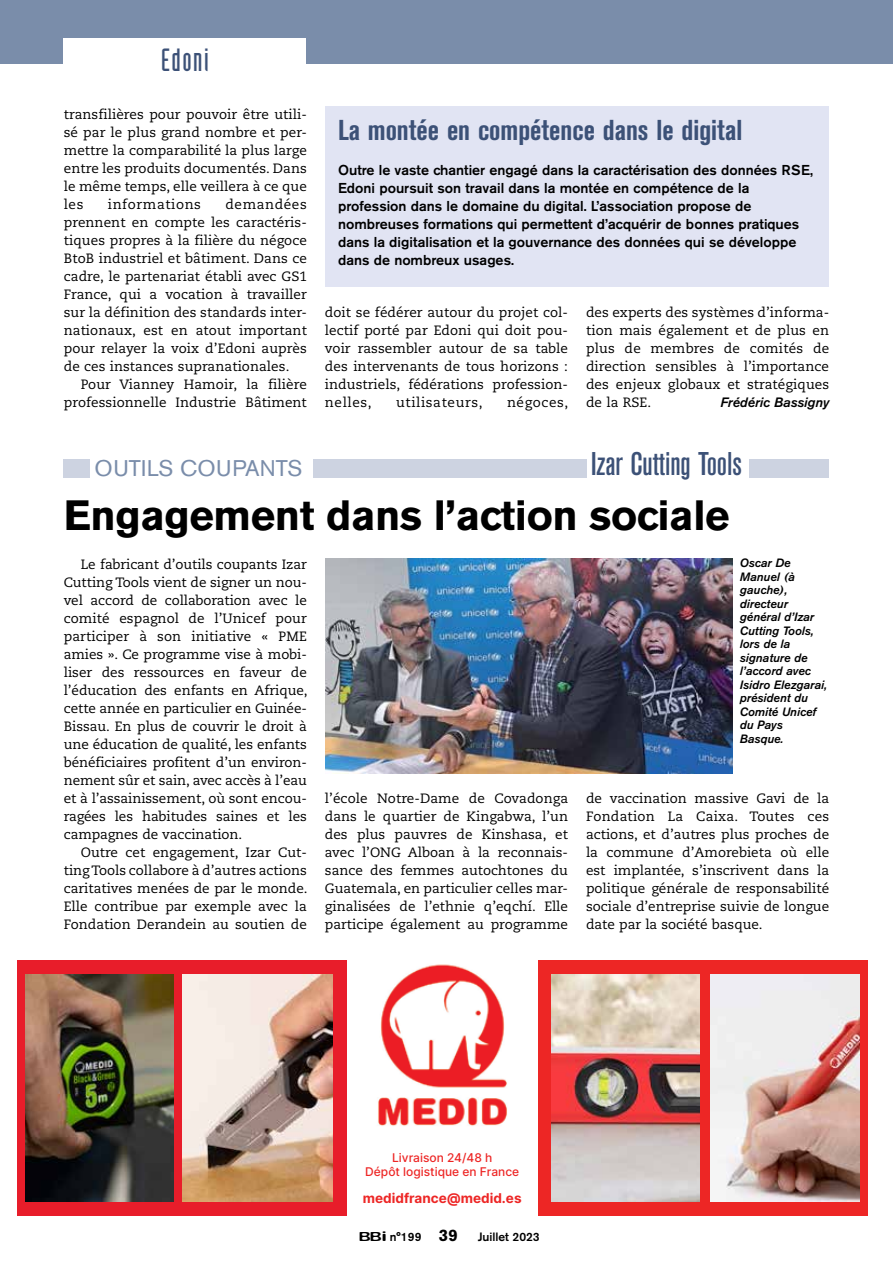
<style>
.page{position:relative;width:893px;height:1263px;background:#fff}
.page>*{position:absolute;margin:0;border:0;box-sizing:border-box;transform-origin:0 0}
.t1{font:700 42px "Akzidenz Grotesk BE";letter-spacing:-.01em;color:#000}
.t2{font:500 condensed 32.55px "Akzidenz Grotesk BE";color:#3c5177}
.t3{font:31.5px "Industria Solid";letter-spacing:.05em;color:#3c5177}
.t4{font:700 condensed 28.5px "Akzidenz Grotesk BE";color:#3c5177}
.t5{font:22.5px "Akzidenz Grotesk BE";color:#7a8daa}
.t6{font:500 14.25px/18px "Akzidenz Grotesk BE";color:#000}
.t7{font:13.5px/18px "Caecilia";letter-spacing:.005em;color:#000;text-align:justify}
.t8{font:13.5px "Caecilia";letter-spacing:.045em;color:#000}
.t9{font:700 13.5px "Inter";color:#ed2625}
.t10{font:italic 500 13.5px "Akzidenz Grotesk BE";color:#000}
.t11{font:italic 500 12px/13.5px "Akzidenz Grotesk BE";color:#000}
.t12{font:500 12px/14.4px "Inter";color:#ed2625;text-align:center}
.t13{font:500 12px "Akzidenz Grotesk BE";color:#000}
.s1{font-family:"Blur";font-size:13.5px}
.s2{font-weight:700;font-size:16.5px}
</style>
<div class="page">
<div style="left:0;top:0;width:893px;height:64px;background:#7a8daa"></div>
<div style="left:64px;top:38px;width:242px;height:33px;background:#fff"></div>
<div style="left:64px;top:460px;width:765px;height:18px;background:#cdd3e1"></div>
<div style="left:587px;top:451px;width:161px;height:29px;background:#fff"></div>
<div style="left:90px;top:459px;width:223px;height:27px;background:#fff"></div>
<img style="left:325px;top:558px;width:407px;height:216px">
<div style="left:17px;top:960px;width:329px;height:255px;background:#e81d2a"></div>
<div style="left:538px;top:960px;width:329px;height:255px;background:#ed2625"></div>
<img style="left:551px;top:975px;width:149px;height:226px">
<img style="left:711px;top:975px;width:148px;height:226px">
<img style="left:182px;top:975px;width:151px;height:226px">
<img style="left:25px;top:975px;width:148px;height:226px">
<img style="left:378px;top:964px;width:129px;height:162px">
<div style="left:325px;top:106px;width:504px;height:181px;background:#e1e4f3"></div>
<h3 class="t3" style="left:161px;top:43px;width:49px">Edoni</h3>
<p class="t7" style="left:64px;top:106px;width:245px">transfilières pour pouvoir être utili&shy;sé par le plus grand nombre et per&shy;mettre la comparabilité la plus large entre les produits documentés. Dans le même temps, elle veillera à ce que les</p>
<p class="t7" style="left:64px;top:196px;width:245px;text-indent:162px">demandées prennent en compte les caractéris&shy;tiques propres à la filière du négoce BtoB industriel et bâtiment. Dans ce cadre, le partenariat établi avec GS1<br>France, qui a vocation à travailler sur la définition des standards inter&shy;nationaux, est en atout important pour relayer la voix d’Edoni auprès de ces instances supranationales.</p>
<p class="t7" style="left:64px;top:376px;width:245px;text-align:right">Pour Vianney Hamoir, la filière professionnelle Industrie Bâtiment</p>
<p class="t8" style="left:108px;top:197px;width:95px">informations</p>
<h3 class="t4" style="left:338px;top:114px;width:406px">La montée en compétence dans le digital</h3>
<p class="t6" style="left:338px;top:161px;width:476px">Outre le vaste chantier engagé dans la caractérisation des données RSE, Edoni poursuit son travail dans la montée en compétence de la profession dans le domaine du digital. L’association propose de nombreuses formations qui permettent d’acquérir de bonnes pratiques dans la digitalisation et la gouvernance des données qui se développe dans de nombreux usages.</p>
<p class="t7" style="left:325px;top:304px;width:245px">doit se fédérer autour du projet col&shy;lectif porté par Edoni qui doit pou&shy;voir rassembler autour de sa table des intervenants de tous horizons : industriels, fédérations profession&shy;nelles,</p>
<p class="t8" style="left:396px;top:394px;width:88px">utilisateurs,</p>
<p class="t8" style="left:507px;top:394px;width:63px">négoces,</p>
<p class="t7" style="left:586px;top:304px;width:245px">des experts des systèmes d’informa&shy;tion mais également et de plus en plus de membres de comités de direction sensibles à l’importance des enjeux globaux et stratégiques de la RSE.</p>
<p class="t10" style="left:721px;top:394px;width:110px">Frédéric Bassigny</p>
<h3 class="t5" style="left:95px;top:454px;width:47px">OUTILS</h3>
<h3 class="t5" style="left:180px;top:454px;width:67px">COUPANTS</h3>
<h2 class="t2" style="left:591px;top:446px;width:153px">Izar Cutting Tools</h2>
<h1 class="t1" style="left:64px;top:491px;width:667px">Engagement dans l’action sociale</h1>
<p class="t7" style="left:64px;top:556px;width:245px;text-indent:17px">Le fabricant d’outils coupants Izar Cutting Tools vient de signer un nou&shy;vel accord de collaboration avec le comité espagnol de l’Unicef pour participer à son initiative « PME amies ». Ce programme vise à mobi&shy;liser des ressources en faveur de l’éducation des enfants en Afrique, cette année en particulier en Guinée-Bissau. En plus de couvrir le droit à une éducation de qualité, les enfants bénéficiaires profitent d’un environ&shy;nement sûr et sain, avec accès à l’eau et à l’assainissement, où sont encou&shy;ragées les habitudes saines et les campagnes de vaccination.</p>
<p class="t7" style="left:64px;top:844px;width:245px;text-indent:17px">Outre cet engagement, Izar Cut&shy;ting Tools collabore à d’autres actions caritatives menées de par le monde.<br>Elle contribue par exemple avec la Fondation Derandein au soutien de</p>
<p class="t11" style="left:740px;top:556px;width:89px">Oscar De<br>Manuel (à gauche), directeur général d’Izar<br>Cutting Tools, lors de la signature de l’accord avec<br>Isidro Elezgarai, président du<br>Comité Unicef du Pays<br>Basque.</p>
<p class="t7" style="left:325px;top:790px;width:245px">l’école Notre-Dame de Covadonga dans le quartier de Kingabwa, l’un des plus pauvres de Kinshasa, et avec l’ONG Alboan à la reconnais&shy;sance des femmes autochtones du Guatemala, en particulier celles mar&shy;ginalisées de l’ethnie q’eqchí. Elle participe également au programme</p>
<p class="t7" style="left:586px;top:790px;width:245px">de vaccination massive Gavi de la Fondation La Caixa. Toutes ces actions, et d’autres plus proches de la commune d’Amorebieta où elle est implantée, s’inscrivent dans la politique générale de responsabilité sociale d’entreprise suivie de longue date par la société basque.</p>
<p class="t12" style="left:365px;top:1150px;width:155px">Livraison 24/48 h<br>Dépôt logistique en France</p>
<p class="t9" style="left:363px;top:1188px;width:160px">medidfrance@medid.es</p>
<p class="t13" style="left:359px;top:1230px;width:182px"><span class="s1">BBi</span> n°199 <span class="s2">39</span> Juillet 2023</p>
</div>
